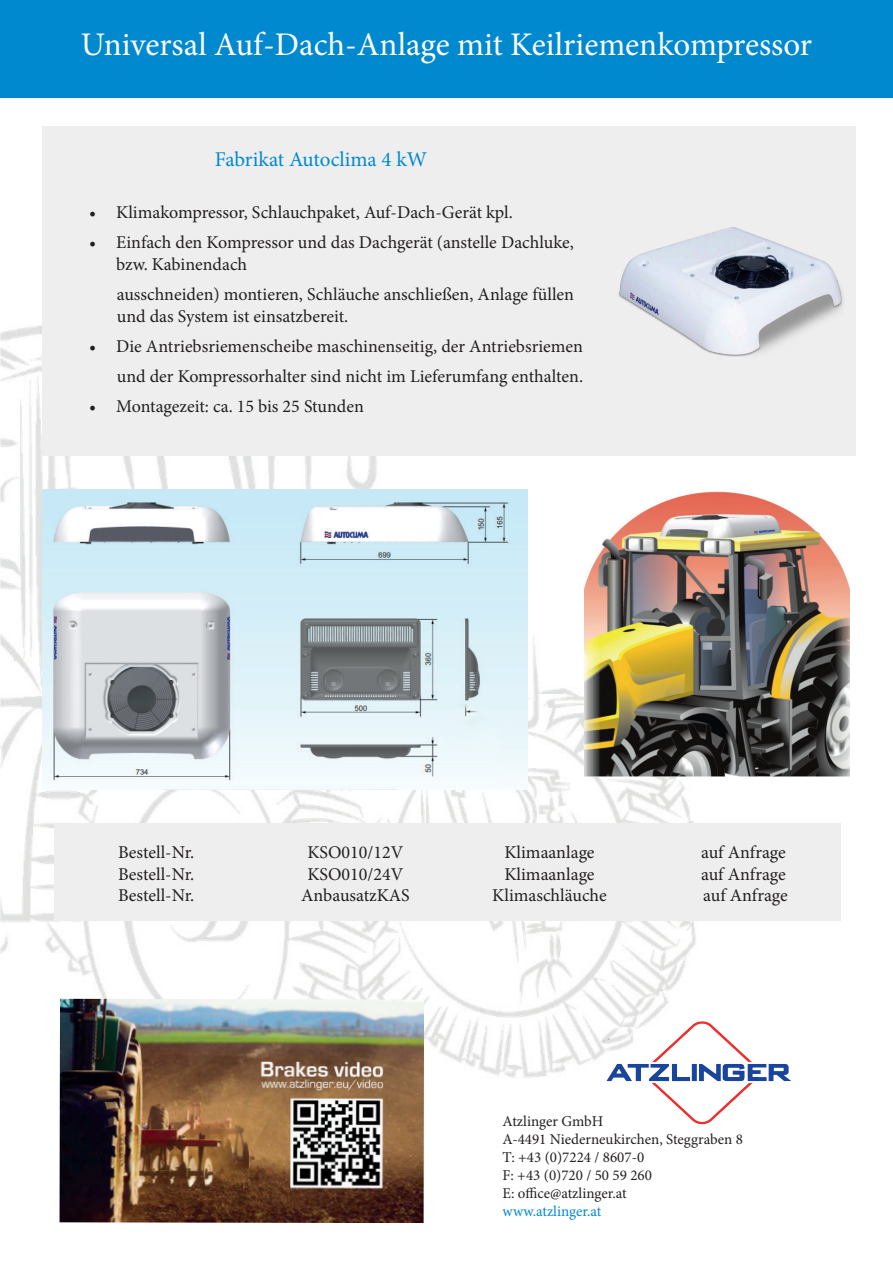
<style>
.page{position:relative;width:893px;height:1263px;background:#fff}
.page>*{position:absolute;margin:0;border:0;box-sizing:border-box;transform-origin:0 0}
.t1{font:33px "Minion Pro";color:#fff}
.t2{font:21px "Minion Pro";letter-spacing:-.005em;color:#0089cf}
.t3{font:18px/21.6px "Minion Pro";color:#231f20}
.t4{font:15px/18px "Minion Pro";color:#231f20}
.t5{font:15px "Minion Pro";color:#0089cf}
</style>
<div class="page">
<img style="left:0;top:126px;width:856px;height:984px">
<img style="left:584px;top:1019px;width:211px;height:105px">
<div style="left:0;top:0;width:893px;height:97px;background:#0089cf"></div>
<div style="left:42px;top:126px;width:558px;height:329px;background:#eeeeef"></div>
<img style="left:584px;top:489px;width:266px;height:287px">
<img style="left:42px;top:489px;width:486px;height:301px">
<div style="left:600px;top:126px;width:255px;height:329px;background:#eeeeef"></div>
<img style="left:618px;top:227px;width:225px;height:130px">
<img style="left:60px;top:999px;width:364px;height:224px">
<div style="left:54px;top:823px;width:204px;height:98px;background:#eeeeef"></div>
<div style="left:258px;top:823px;width:194px;height:98px;background:#eeeeef"></div>
<div style="left:452px;top:823px;width:194px;height:98px;background:#eeeeef"></div>
<div style="left:646px;top:823px;width:194px;height:98px;background:#eeeeef"></div>
<h1 class="t1" style="left:81px;top:22px;width:733px">Universal Auf-Dach-Anlage mit Keilriemenkompressor</h1>
<p class="t2" style="left:215px;top:146px;width:214px">Fabrikat Autoclima 4 kW</p>
<p class="t3" style="left:89px;top:202px;width:425px">• Klimakompressor, Schlauchpaket, Auf-Dach-Gerät kpl.</p>
<p class="t3" style="left:116px;top:232px;width:459px;text-indent:-27px">• Einfach den Kompressor und das Dachgerät (anstelle Dachluke, bzw. Kabinendach</p>
<p class="t3" style="left:117px;top:283px;width:459px">ausschneiden) montieren, Schläuche anschließen, Anlage füllen und das System ist einsatzbereit.</p>
<p class="t3" style="left:89px;top:331px;width:495px;line-height:30.2px;text-align:right">• Die Antriebsriemenscheibe maschinenseitig, der Antriebsriemen und der Kompressorhalter sind nicht im Lieferumfang enthalten.</p>
<p class="t3" style="left:89px;top:395px;width:276px">• Montagezeit: ca. 15 bis 25 Stunden</p>
<p class="t3" style="left:118px;top:841px;width:78px;text-align:justify">Bestell-Nr.<br>Bestell-Nr.<br>Bestell-Nr.</p>
<p class="t3" style="left:301px;top:841px;width:110px;text-align:center">KSO010/12V<br>KSO010/24V<br>AnbausatzKAS</p>
<p class="t3" style="left:492px;top:841px;width:116px;text-align:center">Klimaanlage<br>Klimaanlage<br>Klimaschläuche</p>
<p class="t3" style="left:701px;top:841px;width:88px;text-align:justify">auf Anfrage auf Anfrage auf Anfrage</p>
<p class="t4" style="left:503px;top:1112px;width:242px">Atzlinger GmbH<br>A-4491 Niederneukirchen, Steggraben 8<br>T: +43 (0)7224 / 8607-0<br>F: +43 (0)720 / 50 59 260<br>E: office@atzlinger.at</p>
<p class="t5" style="left:503px;top:1201px;width:100px">www.atzlinger.at</p>
</div>
